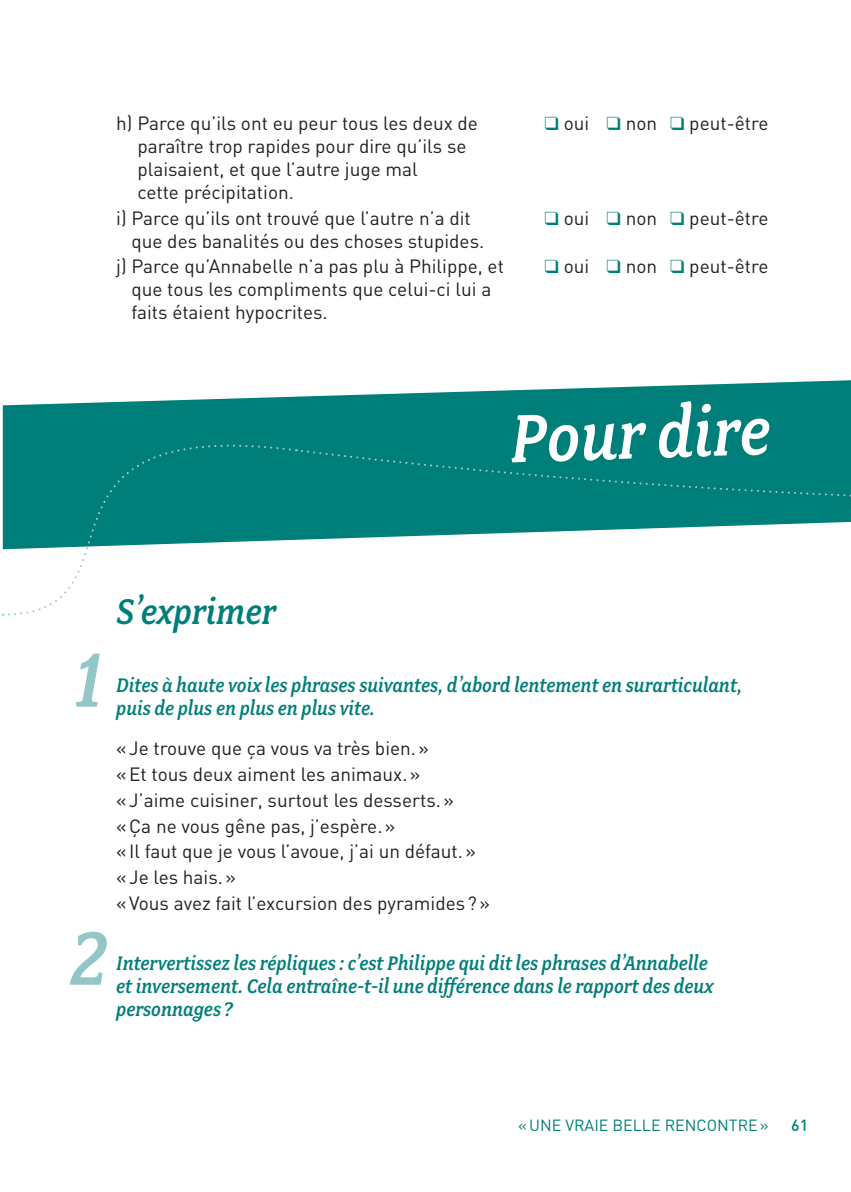
<style>
.page{position:relative;width:851px;height:1192px;background:#fff}
.page>*{position:absolute;margin:0;border:0;box-sizing:border-box;transform-origin:0 0}
.t1{font:italic 85px "Fairplex Narrow OT Med";color:#95c6c7}
.t2{font:italic 76px "Fairplex Narrow OT Med";color:#fff}
.t3{font:italic 40px "Fairplex Narrow OT Med";color:#007e7a}
.t4{font:italic 22px/23px "Fairplex Narrow OT Med";color:#007e7a}
.t5{font:19px/25.8px "DIN";color:#231f20}
.t6{font:16px "DIN";color:#007e7a}
.t7{font:500 16px "DIN";color:#007e7a}
.s1{color:#007e7a}
</style>
<div class="page">
<svg style="left:3px;top:380px;width:847px;height:169px;fill:#007e7a"></svg>
<svg style="left:7px;top:415px;width:288px;height:201px"></svg>
<div style="left:296px;top:449px;width:554px;height:49px;background:#007e7a"></div>
<p class="t5" style="left:116px;top:112px;width:363px">h) Parce qu’ils ont eu peur tous les deux de</p>
<p class="t5" style="left:544px;top:112px;width:225px"><span class="s1">❑</span> oui <span class="s1">❑</span> non <span class="s1">❑</span> peut-être</p>
<p class="t5" style="left:137px;top:136px;width:331px;line-height:23px">paraître trop rapides pour dire qu’ils se plaisaient, et que l’autre juge mal<br>cette précipitation.</p>
<p class="t5" style="left:116px;top:207px;width:356px">i) Parce qu’ils ont trouvé que l’autre n’a dit</p>
<p class="t5" style="left:544px;top:207px;width:225px"><span class="s1">❑</span> oui <span class="s1">❑</span> non <span class="s1">❑</span> peut-être</p>
<p class="t5" style="left:116px;top:230px;width:389px;text-align:center">que des banalités ou des choses stupides.<br>j) Parce qu’Annabelle n’a pas plu à Philippe, et</p>
<p class="t5" style="left:544px;top:256px;width:225px"><span class="s1">❑</span> oui <span class="s1">❑</span> non <span class="s1">❑</span> peut-être</p>
<p class="t5" style="left:131px;top:280px;width:361px;line-height:23px">que tous les compliments que celui-ci lui a faits étaient hypocrites.</p>
<h2 class="t2" style="left:508px;top:408px;width:262px;rotate:-2deg">Pour dire</h2>
<h3 class="t3" style="left:116px;top:595px;width:161px">S’exprimer</h3>
<h1 class="t1" style="left:73px;top:645px;width:33px">1</h1>
<p class="t4" style="left:116px;top:675px;width:627px">Dites à haute voix les phrases suivantes, d’abord lentement en surarticulant, puis de plus en plus en plus vite.</p>
<p class="t5" style="left:116px;top:737px;width:375px">« Je trouve que ça vous va très bien. »<br>« Et tous deux aiment les animaux. »<br>« J’aime cuisiner, surtout les desserts. »<br>« Ça ne vous gêne pas, j’espère. »<br>« Il faut que je vous l’avoue, j’ai un défaut. » « Je les hais. »<br>« Vous avez fait l’excursion des pyramides ? »</p>
<p class="t4" style="left:116px;top:953px;width:598px">Intervertissez les répliques : c’est Philippe qui dit les phrases d’Annabelle et inversement. Cela entraîne-t-il une différence dans le rapport des deux personnages ?</p>
<h1 class="t1" style="left:70px;top:923px;width:39px">2</h1>
<p class="t6" style="left:518px;top:1119px;width:252px">« UNE VRAIE BELLE RENCONTRE »</p>
<p class="t7" style="left:791px;top:1119px;width:19px">61</p>
</div>
